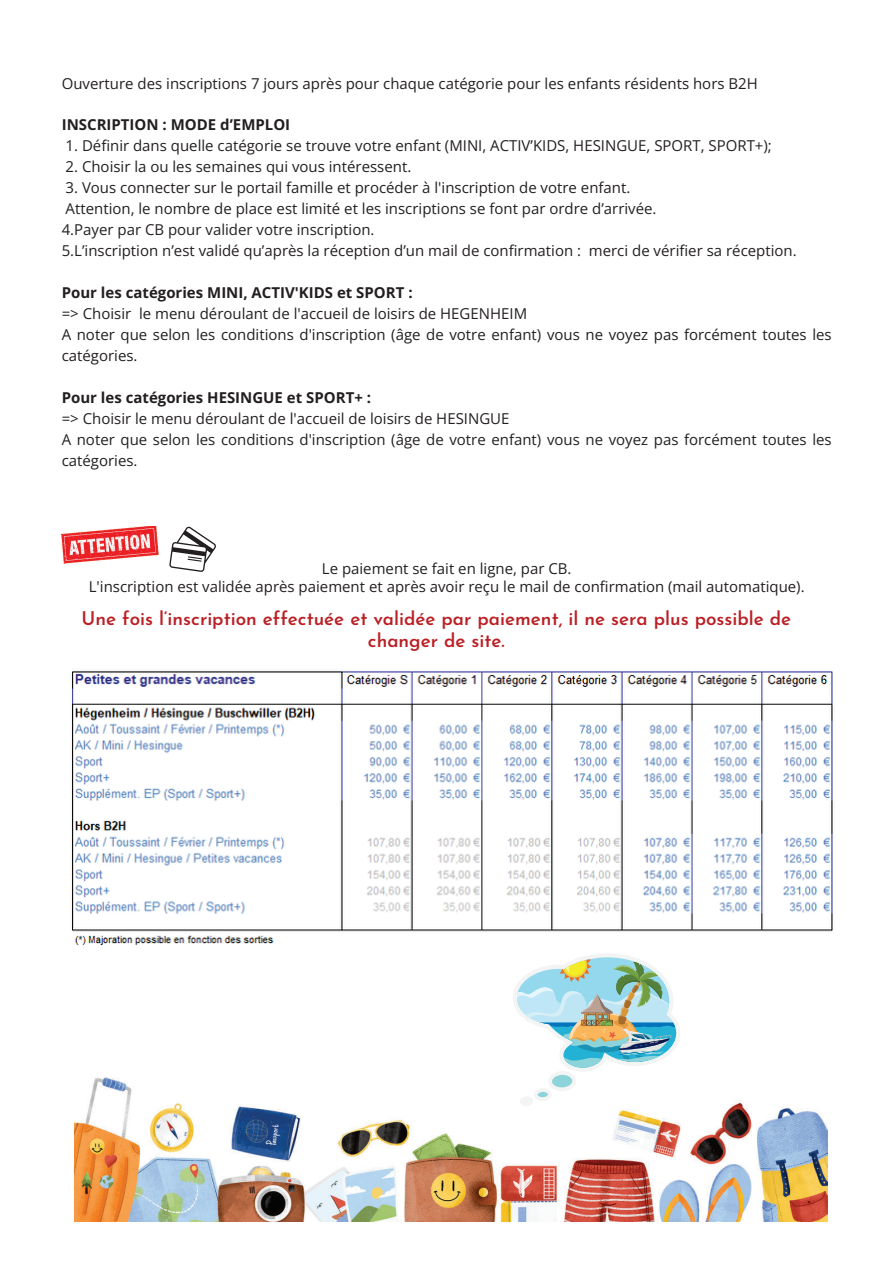
<style>
.page{position:relative;width:893px;height:1263px;background:#fff}
.page>*{position:absolute;margin:0;border:0;box-sizing:border-box;transform-origin:0 0}
.t1{font:600 18.75px/21.9px "Josefin Sans";color:#ba1f24;text-align:center}
.t2{font:15px/21px "Open Sans";color:#231f20}
.t3{font:700 15px "Open Sans";color:#231f20}
</style>
<div class="page">
<svg style="left:169px;top:526px;width:47px;height:46px"></svg>
<img style="left:72px;top:671px;width:761px;height:275px">
<img style="left:74px;top:1078px;width:753px;height:144px">
<div style="left:534px;top:1088px;width:18px;height:13px;background:#f3f4f4;border-radius:50%"></div>
<div style="left:520px;top:1096px;width:13px;height:10px;background:#f3f4f4;border-radius:50%"></div>
<svg style="left:513px;top:954px;width:167px;height:143px"></svg>
<img style="left:62px;top:526px;width:96px;height:37px">
<p class="t2" style="left:62px;top:72px;width:697px">Ouverture des inscriptions 7 jours après pour chaque catégorie pour les enfants résidents hors B2H</p>
<p class="t3" style="left:62px;top:114px;width:230px">INSCRIPTION : MODE d’EMPLOI</p>
<p class="t2" style="left:66px;top:135px;width:708px">1. Définir dans quelle catégorie se trouve votre enfant (MINI, ACTIV’KIDS, HESINGUE, SPORT, SPORT+);</p>
<p class="t2" style="left:66px;top:156px;width:347px">2. Choisir la ou les semaines qui vous intéressent.</p>
<p class="t2" style="left:62px;top:177px;width:736px">3. Vous connecter sur le portail famille et procéder à l'inscription de votre enfant.<br>Attention, le nombre de place est limité et les inscriptions se font par ordre d’arrivée.<br>4.Payer par CB pour valider votre inscription.<br>5.L’inscription n’est validé qu’après la réception d’un mail de confirmation : merci de vérifier sa réception.</p>
<p class="t3" style="left:62px;top:282px;width:352px">Pour les catégories MINI, ACTIV'KIDS et SPORT :</p>
<p class="t2" style="left:62px;top:303px;width:771px">=&gt; Choisir le menu déroulant de l'accueil de loisirs de HEGENHEIM<br>A noter que selon les conditions d'inscription (âge de votre enfant) vous ne voyez pas forcément toutes les catégories.</p>
<p class="t3" style="left:62px;top:387px;width:311px">Pour les catégories HESINGUE et SPORT+ :</p>
<p class="t2" style="left:62px;top:408px;width:771px">=&gt; Choisir le menu déroulant de l'accueil de loisirs de HESINGUE<br>A noter que selon les conditions d'inscription (âge de votre enfant) vous ne voyez pas forcément toutes les catégories.</p>
<p class="t2" style="left:89px;top:559px;width:717px;line-height:18px;text-align:center">Le paiement se fait en ligne, par CB.<br>L'inscription est validée après paiement et après avoir reçu le mail de confirmation (mail automatique).</p>
<p class="t1" style="left:82px;top:609px;width:711px">Une fois l‘inscription effectuée et validée par paiement, il ne sera plus possible de changer de site.</p>
</div>
